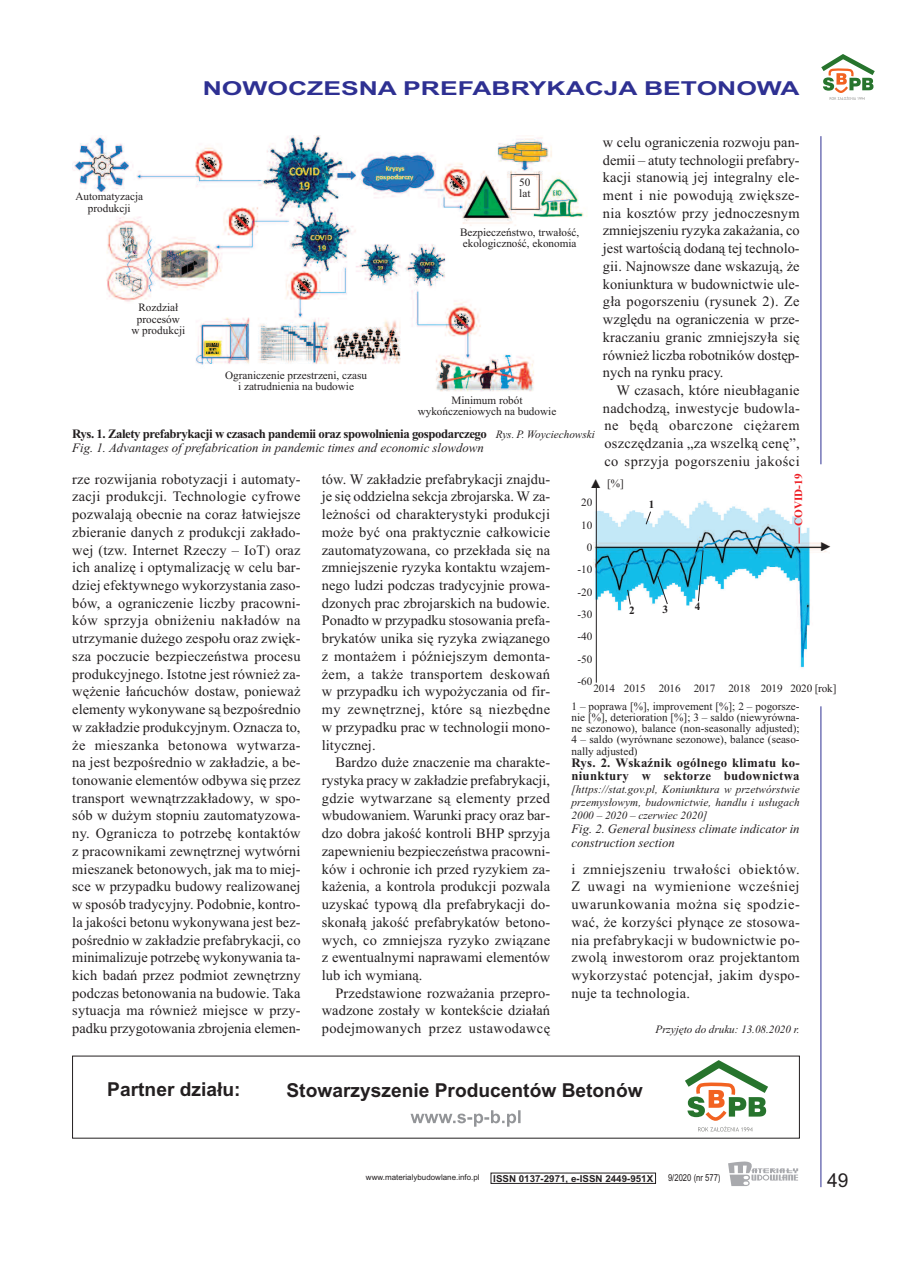
<style>
.page{position:relative;width:906px;height:1268px;background:#fff}
.page>*{position:absolute;margin:0;border:0;box-sizing:border-box;transform-origin:0 0}
.t1{font:700 19.2px "Arial";color:#231f20}
.t2{font:700 19.2px "Arial";color:#2e3092;scale:1.38 1}
.t3{font:19.2px "Arial";color:#231f20}
.t4{font:14.4px/17.7px "Times New Roman";letter-spacing:.005em;color:#231f20;text-align:justify}
.t5{font:700 12.75px/14.4px "Times New Roman";letter-spacing:-.035em;color:#231f20}
.t6{font:700 12.75px/12.8px "Times New Roman";letter-spacing:.02em;color:#231f20}
.t7{font:italic 12.75px/14.4px "Times New Roman";color:#231f20}
.t8{font:12.75px "Arial";color:#231f20}
.t9{font:11.25px/11.2px "Times New Roman";color:#231f20;text-align:center}
.t10{font:italic 11.25px/12.8px "Times New Roman";color:#231f20;text-align:justify}
.t11{font:700 11.25px "Times New Roman";color:#ee1d23}
.t12{font:700 11.25px "Times New Roman";color:#231f20}
.t13{font:700 9.6px "Arial";color:#231f20}
.t14{font:9.6px "Arial";color:#231f20;scale:.8 1}
.t15{font:7.95px "Arial";color:#231f20}
.s1{font-weight:400;font-style:italic;font-size:11.25px}
.s2{font-weight:400;font-style:italic}
.s3{font-family:"Arial";font-size:12.75px}
</style>
<div class="page">
<hr style="left:820px;top:706px;width:1px;height:480px;background:#2e3092">
<svg style="left:728px;top:1161px;width:70px;height:24px"></svg>
<svg style="left:821px;top:54px;width:54px;height:46px"></svg>
<svg style="left:685px;top:1060px;width:83px;height:71px"></svg>
<svg style="left:410px;top:1110px;width:110px;height:16px"></svg>
<img style="left:593px;top:487px;width:237px;height:196px">
<hr style="left:596px;top:487px;width:1px;height:195px;background:#231f20">
<div style="left:607px;top:478px;width:18px;height:12px;background:#fff"></div>
<div style="left:649px;top:500px;width:7px;height:10px;background:#fff"></div>
<div style="left:629px;top:606px;width:8px;height:10px;background:#fff"></div>
<div style="left:662px;top:605px;width:8px;height:10px;background:#fff"></div>
<div style="left:695px;top:602px;width:7px;height:10px;background:#fff"></div>
<svg style="left:645px;top:510px;width:6px;height:15px"></svg>
<svg style="left:627px;top:589px;width:4px;height:16px"></svg>
<svg style="left:657px;top:575px;width:11px;height:30px"></svg>
<svg style="left:697px;top:549px;width:7px;height:53px"></svg>
<svg style="left:798px;top:527px;width:1px;height:16px"></svg>
<img style="left:72px;top:135px;width:515px;height:257px">
<div style="left:72px;top:193px;width:74px;height:22px;background:#fff"></div>
<div style="left:124px;top:304px;width:69px;height:34px;background:#fff"></div>
<div style="left:196px;top:371px;width:200px;height:25px;background:#fff"></div>
<div style="left:454px;top:228px;width:131px;height:22px;background:#fff"></div>
<div style="left:514px;top:178px;width:22px;height:29px;background:#fff"></div>
<hr style="left:820px;top:136px;width:1px;height:328px;background:#2e3092">
<h1 class="t2" style="left:203px;top:77px;width:434px">NOWOCZESNA PREFABRYKACJA BETONOWA</h1>
<p class="t4" style="left:603px;top:133px;width:198px">w celu ograniczenia rozwoju pan&shy;demii – atuty technologii prefabry&shy;kacji stanowią jej integralny ele&shy;ment i nie powodują zwiększe&shy;nia kosztów przy jednoczesnym zmniejszeniu ryzyka zakażania, co jest wartością dodaną tej technolo&shy;gii. Najnowsze dane wskazują, że koniunktura w budownictwie ule&shy;gła pogorszeniu (rysunek 2). Ze względu na ograniczenia w prze&shy;kraczaniu granic zmniejszyła się również liczba robotników dostęp&shy;nych na rynku pracy.</p>
<p class="t4" style="left:603px;top:381px;width:198px;text-indent:13px">W czasach, które nieubłaganie nadchodzą, inwestycje budowla&shy;ne będą obarczone ciężarem oszczędzania „za wszelką cenę”, co sprzyja pogorszeniu jakości</p>
<p class="t9" style="left:519px;top:176px;width:13px;text-align:left">50 lat</p>
<p class="t9" style="left:75px;top:191px;width:69px">Automatyzacja produkcji</p>
<p class="t9" style="left:460px;top:226px;width:121px;text-align:left">Bezpieczeństwo, trwałość, ekologiczność, ekonomia</p>
<p class="t9" style="left:131px;top:302px;width:55px">Rozdział procesów<br>w produkcji</p>
<p class="t9" style="left:225px;top:369px;width:143px">Ograniczenie przestrzeni, czasu i zatrudnienia na budowie</p>
<p class="t9" style="left:418px;top:394px;width:140px">Minimum robót wykończeniowych na budowie</p>
<p class="t5" style="left:72px;top:426px;width:524px">Rys. 1. Zalety prefabrykacji w czasach pandemii oraz spowolnienia gospodarczego <span class="s1">Rys. P. Woyciechowski<br></span><span class="s2">Fig. 1. Advantages of prefabrication in pandemic times and economic slowdown</span></p>
<p class="t4" style="left:72px;top:469px;width:230px">rze rozwijania robotyzacji i automaty&shy;zacji produkcji. Technologie cyfrowe pozwalają obecnie na coraz łatwiejsze zbieranie danych z produkcji zakłado&shy;wej (tzw. Internet Rzeczy – IoT) oraz ich analizę i optymalizację w celu bar&shy;dziej efektywnego wykorzystania zaso&shy;bów, a ograniczenie liczby pracowni&shy;ków sprzyja obniżeniu nakładów na utrzymanie dużego zespołu oraz zwięk&shy;sza poczucie bezpieczeństwa procesu produkcyjnego. Istotne jest również za&shy;wężenie łańcuchów dostaw, ponieważ elementy wykonywane są bezpośrednio w zakładzie produkcyjnym. Oznacza to, że mieszanka betonowa wytwarza&shy;na jest bezpośrednio w zakładzie, a be&shy;tonowanie elementów odbywa się przez transport wewnątrzzakładowy, w spo&shy;sób w dużym stopniu zautomatyzowa&shy;ny. Ogranicza to potrzebę kontaktów z pracownikami zewnętrznej wytwórni mieszanek betonowych, jak ma to miej&shy;sce w przypadku budowy realizowanej w sposób tradycyjny. Podobnie, kontro&shy;la jakości betonu wykonywana jest bez&shy;pośrednio w zakładzie prefabrykacji, co minimalizuje potrzebę wykonywania ta&shy;kich badań przez podmiot zewnętrzny podczas betonowania na budowie. Taka sytuacja ma również miejsce w przy&shy;padku przygotowania zbrojenia elemen-</p>
<p class="t4" style="left:322px;top:469px;width:230px">tów. W zakładzie prefabrykacji znajdu&shy;je się oddzielna sekcja zbrojarska. W za&shy;leżności od charakterystyki produkcji może być ona praktycznie całkowicie zautomatyzowana, co przekłada się na zmniejszenie ryzyka kontaktu wzajem&shy;nego ludzi podczas tradycyjnie prowa&shy;dzonych prac zbrojarskich na budowie.<br>Ponadto w przypadku stosowania prefa&shy;brykatów unika się ryzyka związanego z montażem i późniejszym demonta&shy;żem, a także transportem deskowań w przypadku ich wypożyczania od fir&shy;my zewnętrznej, które są niezbędne w przypadku prac w technologii mono&shy;litycznej.</p>
<p class="t4" style="left:322px;top:753px;width:230px;text-indent:14px">Bardzo duże znaczenie ma charakte&shy;rystyka pracy w zakładzie prefabrykacji, gdzie wytwarzane są elementy przed wbudowaniem. Warunki pracy oraz bar&shy;dzo dobra jakość kontroli BHP sprzyja zapewnieniu bezpieczeństwa pracowni&shy;ków i ochronie ich przed ryzykiem za&shy;każenia, a kontrola produkcji pozwala uzyskać typową dla prefabrykacji do&shy;skonałą jakość prefabrykatów betono&shy;wych, co zmniejsza ryzyko związane z ewentualnymi naprawami elementów lub ich wymianą.</p>
<p class="t4" style="left:322px;top:983px;width:230px;text-indent:14px">Przedstawione rozważania przepro&shy;wadzone zostały w kontekście działań podejmowanych przez ustawodawcę</p>
<p class="t11" style="left:791px;top:526px;width:54px;rotate:-90deg">COVID-19</p>
<p class="t9" style="left:589px;top:477px;width:36px"><span class="s3">▲</span> [%]</p>
<p class="t9" style="left:577px;top:491px;width:16px;line-height:22.4px;text-align:right">20<br>10<br>0 -10 -20 -30 -40 -50 -60</p>
<p class="t12" style="left:649px;top:497px;width:7px">1</p>
<p class="t8" style="left:819px;top:539px;width:14px">►</p>
<p class="t12" style="left:629px;top:603px;width:7px">2</p>
<p class="t12" style="left:662px;top:602px;width:7px">3</p>
<p class="t12" style="left:695px;top:599px;width:7px">4</p>
<p class="t9" style="left:571px;top:678px;width:266px;line-height:18.1px;text-align:left;text-indent:22px">2014 2015 2016 2017 2018 2019 2020 [rok]<br>1 – poprawa [%], improvement [%]; 2 – pogorsze-</p>
<p class="t9" style="left:571px;top:711px;width:230px;text-align:justify">nie [%], deterioration [%]; 3 – saldo (niewyrówna&shy;ne sezonowo), balance (non-seasonally adjusted); 4 – saldo (wyrównane sezonowe), balance (seaso&shy;nally adjusted)</p>
<p class="t6" style="left:571px;top:756px;width:230px">Rys. 2. Wskaźnik ogólnego klimatu ko&shy;niunktury w sektorze budownictwa</p>
<p class="t10" style="left:571px;top:782px;width:230px">[https://stat.gov.pl, Koniunktura w przetwórstwie przemysłowym, budownictwie, handlu i usługach 2000 – 2020 – czerwiec 2020]</p>
<p class="t7" style="left:571px;top:821px;width:230px">Fig. 2. General business climate indicator in construction section</p>
<p class="t4" style="left:571px;top:859px;width:230px">i zmniejszeniu trwałości obiektów.<br>Z uwagi na wymienione wcześniej uwarunkowania można się spodzie&shy;wać, że korzyści płynące ze stosowa&shy;nia prefabrykacji w budownictwie po&shy;zwolą inwestorom oraz projektantom wykorzystać potencjał, jakim dyspo&shy;nuje ta technologia.</p>
<p class="t10" style="left:655px;top:1022px;width:146px">Przyjęto do druku: 13.08.2020 r.</p>
<h1 class="t1" style="left:107px;top:1078px;width:135px">Partner działu:</h1>
<h1 class="t1" style="left:286px;top:1078px;width:358px">Stowarzyszenie Producentów Betonów</h1>
<p class="t15" style="left:366px;top:1172px;width:115px">www.materialybudowlane.info.pl</p>
<p class="t13" style="left:493px;top:1172px;width:161px">ISSN 0137-2971, e-ISSN 2449-951X</p>
<p class="t14" style="left:668px;top:1171px;width:67px">9/2020 (nr 577)</p>
<h1 class="t3" style="left:827px;top:1168px;width:23px">49</h1>
</div>
